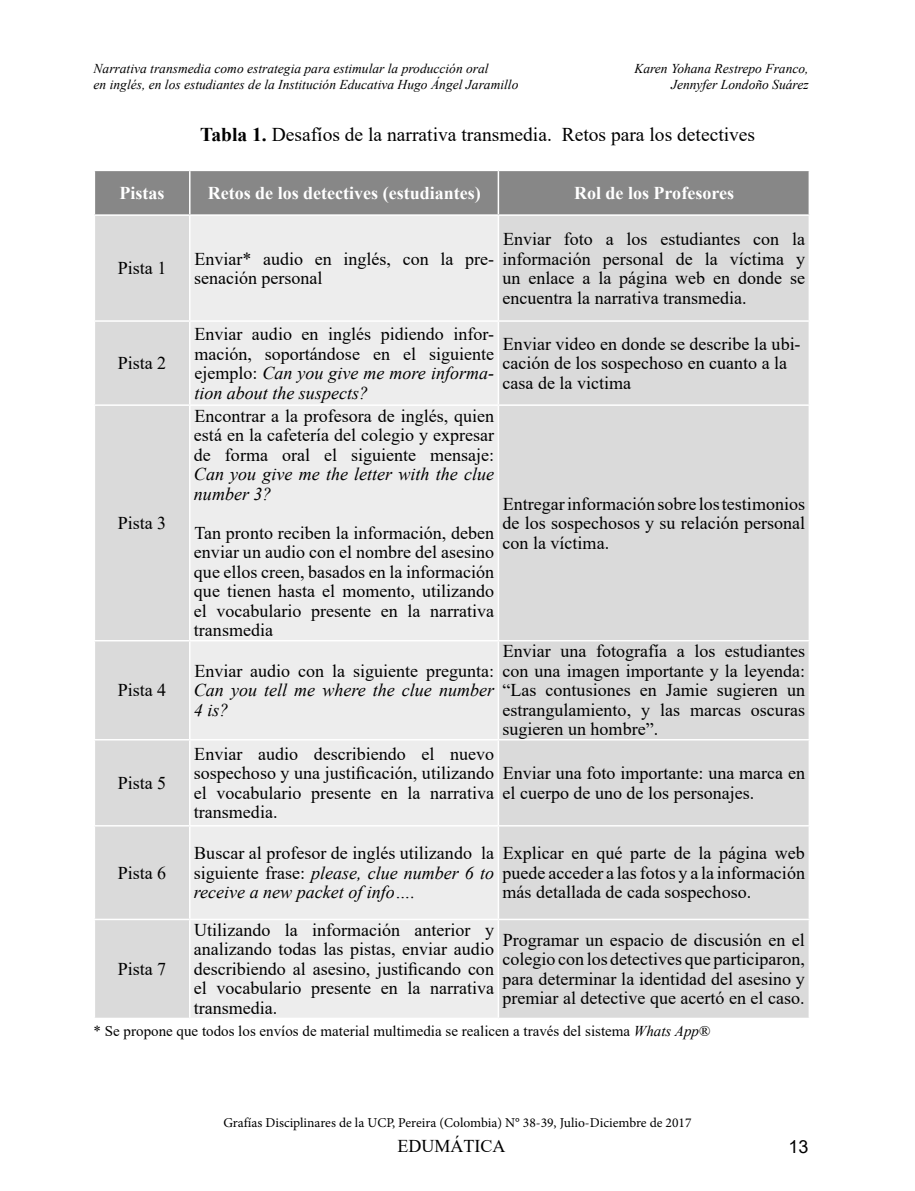
<style>
.page{position:relative;width:915px;height:1191px;background:#fff}
.page>*{position:absolute;margin:0;border:0;box-sizing:border-box;transform-origin:0 0}
.t1{font:19.5px "Times New Roman";color:#000}
.t2{font:18px/19.5px "Times New Roman";color:#000;text-align:justify}
.t3{font:italic 18px/19.5px "Times New Roman";color:#000}
.t4{font:700 18px "Times New Roman";color:#fff}
.t5{font:18px "Arial";color:#000}
.t6{font:15px "Times New Roman";color:#000}
.t7{font:italic 13.5px/16.2px "Times New Roman";color:#000}
.t8{font:13.5px "Minion Pro";color:#000}
.s1{font-weight:700}
.s2{font-style:italic}
</style>
<div class="page">
<div style="left:95px;top:171px;width:713px;height:43px;background:#878787"></div>
<div style="left:95px;top:216px;width:713px;height:801px;background:#dadada"></div>
<div style="left:190px;top:216px;width:307px;height:801px;background:#ededed"></div>
<hr style="left:189px;top:171px;width:1px;height:43px;background:#fff">
<hr style="left:497px;top:171px;width:2px;height:43px;background:#fff">
<hr style="left:189px;top:216px;width:1px;height:104px;background:#fff">
<hr style="left:497px;top:216px;width:2px;height:104px;background:#fff">
<hr style="left:94px;top:320px;width:96px;height:2px;background:#fff">
<hr style="left:190px;top:320px;width:308px;height:2px;background:#fff">
<hr style="left:189px;top:322px;width:1px;height:82px;background:#fff">
<hr style="left:498px;top:320px;width:311px;height:2px;background:#fff">
<hr style="left:497px;top:322px;width:2px;height:82px;background:#fff">
<hr style="left:94px;top:404px;width:96px;height:2px;background:#fff">
<hr style="left:190px;top:404px;width:308px;height:2px;background:#fff">
<hr style="left:189px;top:406px;width:1px;height:234px;background:#fff">
<hr style="left:498px;top:404px;width:311px;height:2px;background:#fff">
<hr style="left:497px;top:406px;width:2px;height:234px;background:#fff">
<hr style="left:94px;top:640px;width:96px;height:1px;background:#fff">
<hr style="left:190px;top:640px;width:308px;height:1px;background:#fff">
<hr style="left:189px;top:641px;width:1px;height:98px;background:#fff">
<hr style="left:498px;top:640px;width:311px;height:1px;background:#fff">
<hr style="left:497px;top:641px;width:2px;height:98px;background:#fff">
<hr style="left:94px;top:739px;width:96px;height:1px;background:#fff">
<hr style="left:190px;top:739px;width:308px;height:1px;background:#fff">
<hr style="left:189px;top:740px;width:1px;height:85px;background:#fff">
<hr style="left:498px;top:739px;width:311px;height:1px;background:#fff">
<hr style="left:497px;top:740px;width:2px;height:85px;background:#fff">
<hr style="left:94px;top:825px;width:96px;height:1px;background:#fff">
<hr style="left:190px;top:825px;width:308px;height:1px;background:#fff">
<hr style="left:189px;top:826px;width:1px;height:92px;background:#fff">
<hr style="left:498px;top:825px;width:311px;height:1px;background:#fff">
<hr style="left:497px;top:826px;width:2px;height:92px;background:#fff">
<hr style="left:94px;top:918px;width:96px;height:2px;background:#fff">
<hr style="left:190px;top:918px;width:308px;height:2px;background:#fff">
<hr style="left:189px;top:920px;width:1px;height:97px;background:#fff">
<hr style="left:498px;top:918px;width:311px;height:2px;background:#fff">
<hr style="left:497px;top:920px;width:2px;height:97px;background:#fff">
<p class="t7" style="left:94px;top:60px;width:426px">Narrativa transmedia como estrategia para estimular la producción oral<br>en inglés, en los estudiantes de la Institución Educativa Hugo Ángel Jaramillo</p>
<p class="t7" style="left:634px;top:60px;width:176px;text-align:right">Karen Yohana Restrepo Franco,<br>Jennyfer Londoño Suárez</p>
<p class="t1" style="left:200px;top:121px;width:556px"><span class="s1">Tabla 1.</span> Desafíos de la narrativa transmedia. Retos para los detectives</p>
<p class="t4" style="left:119px;top:180px;width:46px">Pistas</p>
<p class="t4" style="left:207px;top:180px;width:274px">Retos de los detectives (estudiantes)</p>
<p class="t4" style="left:574px;top:180px;width:161px">Rol de los Profesores</p>
<p class="t2" style="left:118px;top:258px;width:50px">Pista 1</p>
<p class="t2" style="left:194px;top:248px;width:301px">Enviar* audio en inglés, con la pre&shy;senación personal</p>
<p class="t2" style="left:502px;top:229px;width:304px">Enviar foto a los estudiantes con la información personal de la víctima y un enlace a la página web en donde se encuentra la narrativa transmedia.</p>
<p class="t2" style="left:118px;top:353px;width:50px">Pista 2</p>
<p class="t2" style="left:118px;top:513px;width:50px">Pista 3</p>
<p class="t2" style="left:118px;top:680px;width:50px">Pista 4</p>
<p class="t2" style="left:118px;top:772px;width:50px">Pista 5</p>
<p class="t2" style="left:118px;top:862px;width:50px">Pista 6</p>
<p class="t2" style="left:194px;top:324px;width:301px">Enviar audio en inglés pidiendo infor&shy;mación, soportándose en el siguiente ejemplo: <span class="s2">Can you give me more informa&shy;tion about the suspects?</span></p>
<p class="t2" style="left:502px;top:333px;width:299px;text-align:left">Enviar video en donde se describe la ubi&shy;cación de los sospechoso en cuanto a la casa de la victima</p>
<p class="t2" style="left:194px;top:405px;width:301px">Encontrar a la profesora de inglés, quien está en la cafetería del colegio y expresar de forma oral el siguiente mensaje:</p>
<p class="t3" style="left:194px;top:464px;width:301px">Can you give me the letter with the clue number 3?</p>
<p class="t2" style="left:194px;top:522px;width:301px">Tan pronto reciben la información, deben enviar un audio con el nombre del asesino que ellos creen, basados en la información que tienen hasta el momento, utilizando el vocabulario presente en la narrativa transmedia</p>
<p class="t2" style="left:194px;top:660px;width:301px">Enviar audio con la siguiente pregunta:</p>
<p class="t3" style="left:194px;top:680px;width:301px">Can you tell me where the clue number<br>4 is?</p>
<p class="t2" style="left:194px;top:743px;width:301px">Enviar audio describiendo el nuevo sospechoso y una justificación, utilizando el vocabulario presente en la narrativa transmedia.</p>
<p class="t2" style="left:502px;top:493px;width:304px">Entregar información sobre los testimonios de los sospechosos y su relación personal con la víctima.</p>
<p class="t2" style="left:502px;top:641px;width:304px">Enviar una fotografía a los estudiantes con una imagen importante y la leyenda: “Las contusiones en Jamie sugieren un estrangulamiento, y las marcas oscuras sugieren un hombre”.</p>
<p class="t2" style="left:502px;top:762px;width:304px">Enviar una foto importante: una marca en el cuerpo de uno de los personajes.</p>
<p class="t2" style="left:194px;top:842px;width:301px">Buscar al profesor de inglés utilizando la siguiente frase: <span class="s2">please, clue number 6 to receive a new packet of info….</span></p>
<p class="t2" style="left:502px;top:842px;width:304px">Explicar en qué parte de la página web puede acceder a las fotos y a la información más detallada de cada sospechoso.</p>
<p class="t2" style="left:194px;top:919px;width:301px">Utilizando la información anterior y analizando todas las pistas, enviar audio describiendo al asesino, justificando con el vocabulario presente en la narrativa transmedia.</p>
<p class="t2" style="left:502px;top:929px;width:304px">Programar un espacio de discusión en el colegio con los detectives que participaron, para determinar la identidad del asesino y premiar al detective que acertó en el caso.</p>
<p class="t6" style="left:94px;top:1020px;width:618px">* Se propone que todos los envíos de material multimedia se realicen a través del sistema <span class="s2">Whats App</span>®</p>
<p class="t2" style="left:118px;top:958px;width:50px">Pista 7</p>
<p class="t8" style="left:223px;top:1113px;width:469px">Grafías Disciplinares de la UCP, Pereira (Colombia) N° 38-39, Julio-Diciembre de 2017</p>
<p class="t2" style="left:397px;top:1136px;width:109px">EDUMÁTICA</p>
<p class="t5" style="left:788px;top:1134px;width:22px">13</p>
</div>
